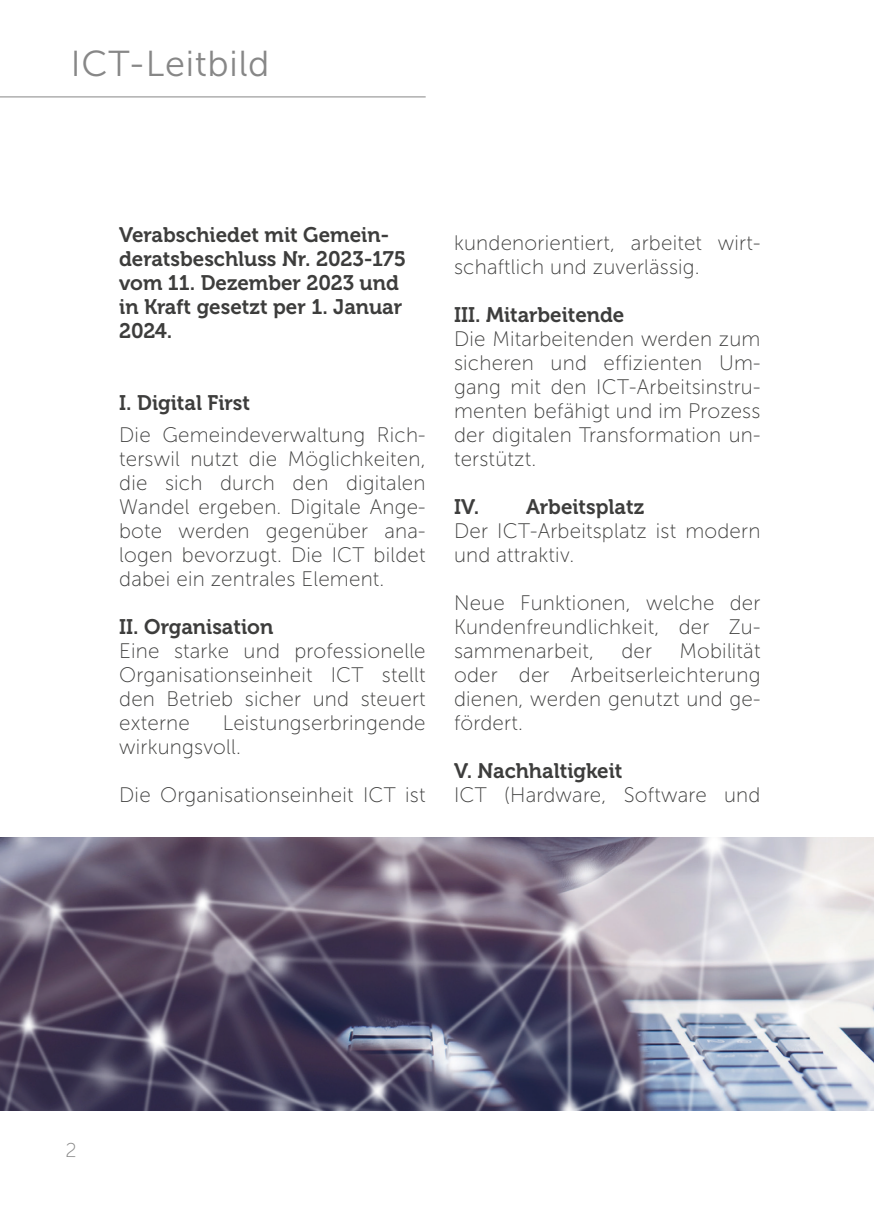
<style>
.page{position:relative;width:874px;height:1225px;background:#fff}
.page>*{position:absolute;margin:0;border:0;box-sizing:border-box;transform-origin:0 0}
.t1{font:36px "Museo Sans 300";letter-spacing:.02em;color:#878787}
._04_Grundschrift{font:21px/24px "Museo Sans 100";letter-spacing:.01em;color:#3d3d3c;text-align:justify}
._03_Zwischentitel{font:21px/24px "Museo 700";color:#3d3d3c}
.t2{font:20px "Museo Sans 100";color:#878787}
</style>
<div class="page">
<img style="left:0;top:838px;width:873px;height:272px">
<hr style="left:0;top:96px;width:425px;height:1px;background:#878787">
<p class="t1" style="left:71px;top:45px;width:200px">ICT-Leitbild</p>
<p class="_03_Zwischentitel" style="left:119px;top:223px;width:288px">Verabschiedet mit Gemein&shy;deratsbeschluss Nr. 2023-175 vom 11. Dezember 2023 und in Kraft gesetzt per 1. Januar<br>2024.</p>
<p class="_03_Zwischentitel" style="left:119px;top:391px;width:132px">I. Digital First</p>
<p class="_04_Grundschrift" style="left:119px;top:423px;width:308px">Die Gemeindeverwaltung Rich&shy;terswil nutzt die Möglichkeiten, die sich durch den digitalen Wandel ergeben. Digitale Ange&shy;bote werden gegenüber ana&shy;logen bevorzugt. Die ICT bildet dabei ein zentrales Element.</p>
<p class="_03_Zwischentitel" style="left:119px;top:615px;width:156px">II. Organisation</p>
<p class="_04_Grundschrift" style="left:119px;top:639px;width:308px">Eine starke und professionelle Organisationseinheit ICT stellt den Betrieb sicher und steuert externe</p>
<p class="_04_Grundschrift" style="left:119px;top:711px;width:308px;text-indent:103px">Leistungserbringende wirkungsvoll.</p>
<p class="_04_Grundschrift" style="left:119px;top:783px;width:308px">Die Organisationseinheit ICT ist</p>
<p class="_04_Grundschrift" style="left:454px;top:231px;width:308px">kundenorientiert, arbeitet wirt&shy;schaftlich und zuverlässig.</p>
<p class="_03_Zwischentitel" style="left:454px;top:303px;width:172px">III. Mitarbeitende</p>
<p class="_04_Grundschrift" style="left:454px;top:327px;width:308px">Die Mitarbeitenden werden zum sicheren und effizienten Um&shy;gang mit den ICT-Arbeitsinstru&shy;menten befähigt und im Prozess der digitalen Transformation un&shy;terstützt.</p>
<p class="_03_Zwischentitel" style="left:454px;top:495px;width:191px">IV. Arbeitsplatz</p>
<p class="_04_Grundschrift" style="left:454px;top:519px;width:308px">Der ICT-Arbeitsplatz ist modern und attraktiv.</p>
<p class="_04_Grundschrift" style="left:454px;top:591px;width:308px">Neue Funktionen, welche der Kundenfreundlichkeit, der Zu&shy;sammenarbeit,</p>
<p class="_04_Grundschrift" style="left:454px;top:639px;width:308px;text-indent:225px">Mobilität oder der Arbeitserleichterung dienen, werden genutzt und ge&shy;fördert.</p>
<p class="_03_Zwischentitel" style="left:454px;top:759px;width:170px">V. Nachhaltigkeit</p>
<p class="_04_Grundschrift" style="left:454px;top:783px;width:308px">ICT (Hardware, Software und</p>
<p class="_04_Grundschrift" style="left:621px;top:639px;width:32px">der</p>
<p class="t2" style="left:65px;top:1139px;width:13px">2</p>
</div>
